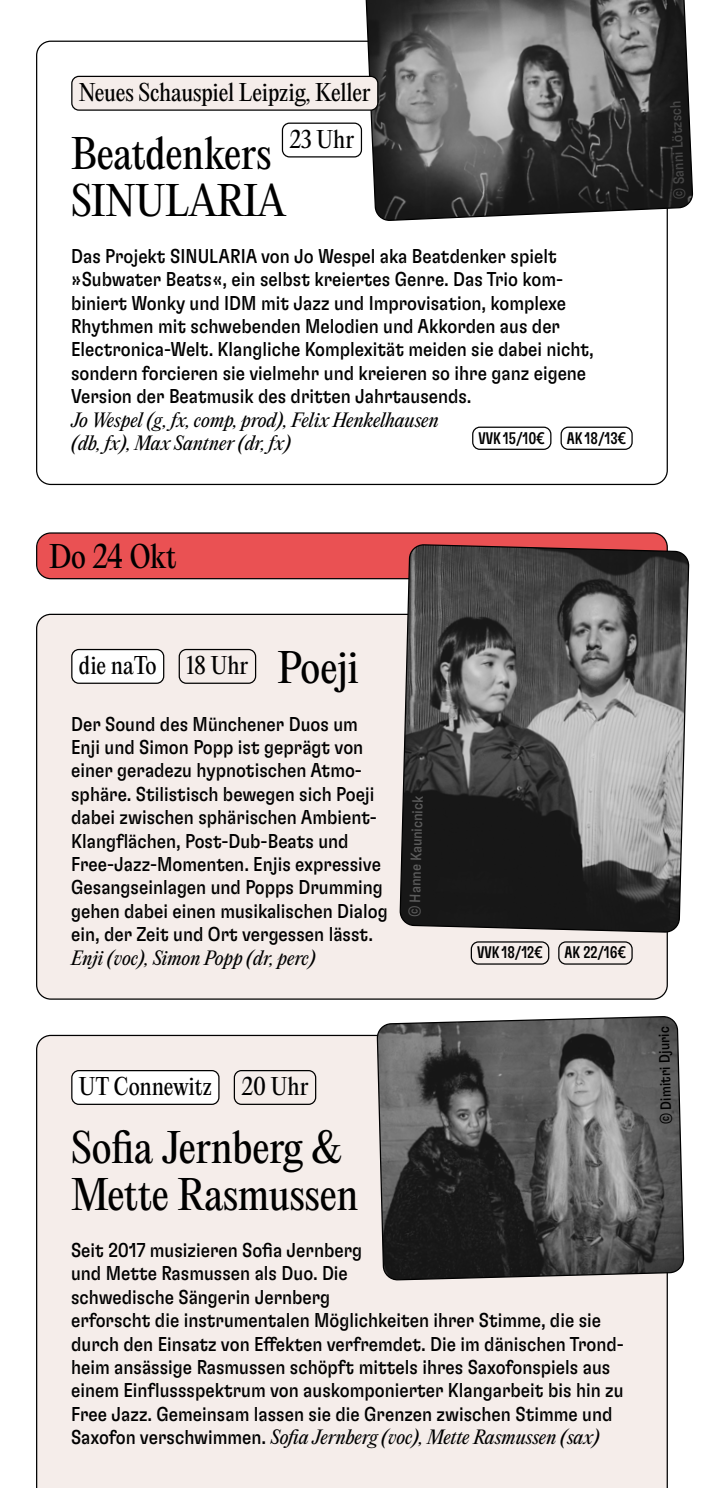
<style>
.page{position:relative;width:703px;height:1488px;background:#fff}
.page>*{position:absolute;margin:0;border:0;box-sizing:border-box;transform-origin:0 0}
.t1{font:40px/46.8px "PP Editorial New";letter-spacing:-.005em;color:#000}
.t2{font:30px "PP Editorial New";letter-spacing:-.01em;color:#000}
.t3{font:22.5px/46.8px "PP Editorial New";color:#000}
.t4{font:condensed 20px/23.5px "GT Flexa";color:#000}
.t5{font:italic 18px/23.5px "PP Editorial New";color:#000}
.t6{font:500 extra-condensed 16.75px "GT Flexa";color:#000}
.t7{font:condensed 15px "GT Flexa";color:#5c5c5c}
.t8{font:condensed 15px "GT Flexa";color:#000}
.t9{font:condensed 15px "GT Flexa";color:#474747}
.s1{font-family:"GT Flexa";font-style:normal;font-stretch:condensed;font-size:20px}
</style>
<div class="page">
<div style="left:37px;top:533px;width:630px;height:45px;background:#ea5153;border-radius:14px"></div>
<div style="left:36px;top:532px;width:631px;height:47px;border:1px solid #000;border-radius:14px"></div>
<div style="left:37px;top:614px;width:630px;height:385px;background:#f5edea;border-radius:14px"></div>
<div style="left:36px;top:1034px;width:631px;height:454px;background:#f5edea"></div>
<svg style="left:377px;top:1016px;width:306px;height:264px;background:#555"></svg>
<div style="left:72px;top:649px;width:92px;height:34px;background:#fff;border-radius:7px"></div>
<div style="left:71px;top:649px;width:93px;height:35px;border:1px solid #000;border-radius:7px"></div>
<svg style="left:399px;top:543px;width:291px;height:390px;background:#5d5a5a"></svg>
<div style="left:179px;top:649px;width:77px;height:35px;border:1px solid #000;border-radius:7px"></div>
<div style="left:72px;top:1070px;width:147px;height:34px;background:#fff;border-radius:7px"></div>
<div style="left:71px;top:1070px;width:148px;height:35px;border:1px solid #000;border-radius:7px"></div>
<div style="left:234px;top:1070px;width:81px;height:34px;background:#f5edea;border-radius:7px"></div>
<div style="left:234px;top:1070px;width:82px;height:35px;border:1px solid #000;border-radius:7px"></div>
<svg style="left:365px;top:0;width:327px;height:221px;background:#5d5d5d"></svg>
<div style="left:72px;top:76px;width:306px;height:34px;background:#f5edea;border-radius:7px"></div>
<div style="left:71px;top:76px;width:307px;height:35px;border:1px solid #000;border-radius:7px"></div>
<div style="left:282px;top:123px;width:80px;height:34px;border:1px solid #000;border-radius:7px"></div>
<div style="left:472px;top:426px;width:79px;height:24px;border:1px solid #000;border-radius:7px"></div>
<div style="left:560px;top:426px;width:72px;height:24px;border:1px solid #000;border-radius:7px"></div>
<div style="left:470px;top:941px;width:79px;height:23px;border:1px solid #000;border-radius:7px"></div>
<div style="left:558px;top:941px;width:74px;height:23px;border:1px solid #000;border-radius:7px"></div>
<p class="t3" style="left:289px;top:69px;width:83px;text-indent:-210px">Neues Schauspiel Leipzig, Keller<br>23 Uhr</p>
<h1 class="t1" style="left:71px;top:130px;width:216px">Beatdenkers<br>SINULARIA</h1>
<p class="t4" style="left:71px;top:243px;width:524px">Das Projekt SINULARIA von Jo Wespel aka Beatdenker spielt »Subwater Beats«, ein selbst kreiertes Genre. Das Trio kom&shy;biniert Wonky und IDM mit Jazz und Improvisation, komplexe Rhythmen mit schwebenden Melodien und Akkorden aus der Electronica-Welt. Klangliche Komplexität meiden sie dabei nicht, sondern forcieren sie vielmehr und kreieren so ihre ganz eigene Version der Beatmusik des dritten Jahrtausends.</p>
<p class="t5" style="left:71px;top:408px;width:369px">Jo Wespel (g, fx, comp, prod), Felix Henkelhausen (db, fx), Max Santner (dr, fx)</p>
<p class="t6" style="left:478px;top:428px;width:68px">VVK 15/10€</p>
<p class="t6" style="left:566px;top:428px;width:61px">AK 18/13€</p>
<p class="t9" style="left:670px;top:200px;width:100px;rotate:-92deg">© Sanni Lötzsch</p>
<h2 class="t2" style="left:49px;top:535px;width:129px">Do 24 Okt</h2>
<p class="t3" style="left:79px;top:642px;width:79px">die naTo</p>
<p class="t3" style="left:186px;top:642px;width:64px">18 Uhr</p>
<h1 class="t1" style="left:277px;top:643px;width:83px">Poeji</h1>
<p class="t4" style="left:71px;top:711px;width:318px">Der Sound des Münchener Duos um Enji und Simon Popp ist geprägt von einer geradezu hypnotischen Atmo&shy;sphäre. Stilistisch bewegen sich Poeji dabei zwischen sphärischen Ambient-Klangflächen, Post-Dub-Beats und Free-Jazz-Momenten. Enjis expressive Gesangseinlagen und Popps Drumming gehen dabei einen musikalischen Dialog ein, der Zeit und Ort vergessen lässt.</p>
<p class="t5" style="left:71px;top:945px;width:246px">Enji (voc), Simon Popp (dr, perc)</p>
<p class="t7" style="left:405px;top:916px;width:123px;rotate:-88deg">© Hanne Kaunicnick</p>
<p class="t3" style="left:79px;top:1063px;width:134px">UT Connewitz</p>
<p class="t3" style="left:241px;top:1063px;width:69px">20 Uhr</p>
<h1 class="t1" style="left:71px;top:1124px;width:289px">Sofia Jernberg &amp;<br>Mette Rasmussen</h1>
<p class="t4" style="left:71px;top:1237px;width:292px">Seit 2017 musizieren Sofia Jernberg und Mette Rasmussen als Duo. Die schwedische Sängerin Jernberg</p>
<p class="t6" style="left:477px;top:942px;width:67px">VVK 18/12€</p>
<p class="t6" style="left:564px;top:942px;width:63px">AK 22/16€</p>
<p class="t4" style="left:71px;top:1307px;width:554px">erforscht die instrumentalen Möglichkeiten ihrer Stimme, die sie durch den Einsatz von Effekten verfremdet. Die im dänischen Trond&shy;heim ansässige Rasmussen schöpft mittels ihres Saxofonspiels aus einem Einflussspektrum von auskomponierter Klangarbeit bis hin zu Free Jazz. Gemeinsam lassen sie die Grenzen zwischen Stimme und</p>
<p class="t5" style="left:71px;top:1425px;width:530px"><span class="s1">Saxofon verschwimmen.</span> Sofia Jernberg (voc), Mette Rasmussen (sax)</p>
<p class="t8" style="left:657px;top:1125px;width:100px;rotate:-92deg">© Dimitri Djuric</p>
</div>
